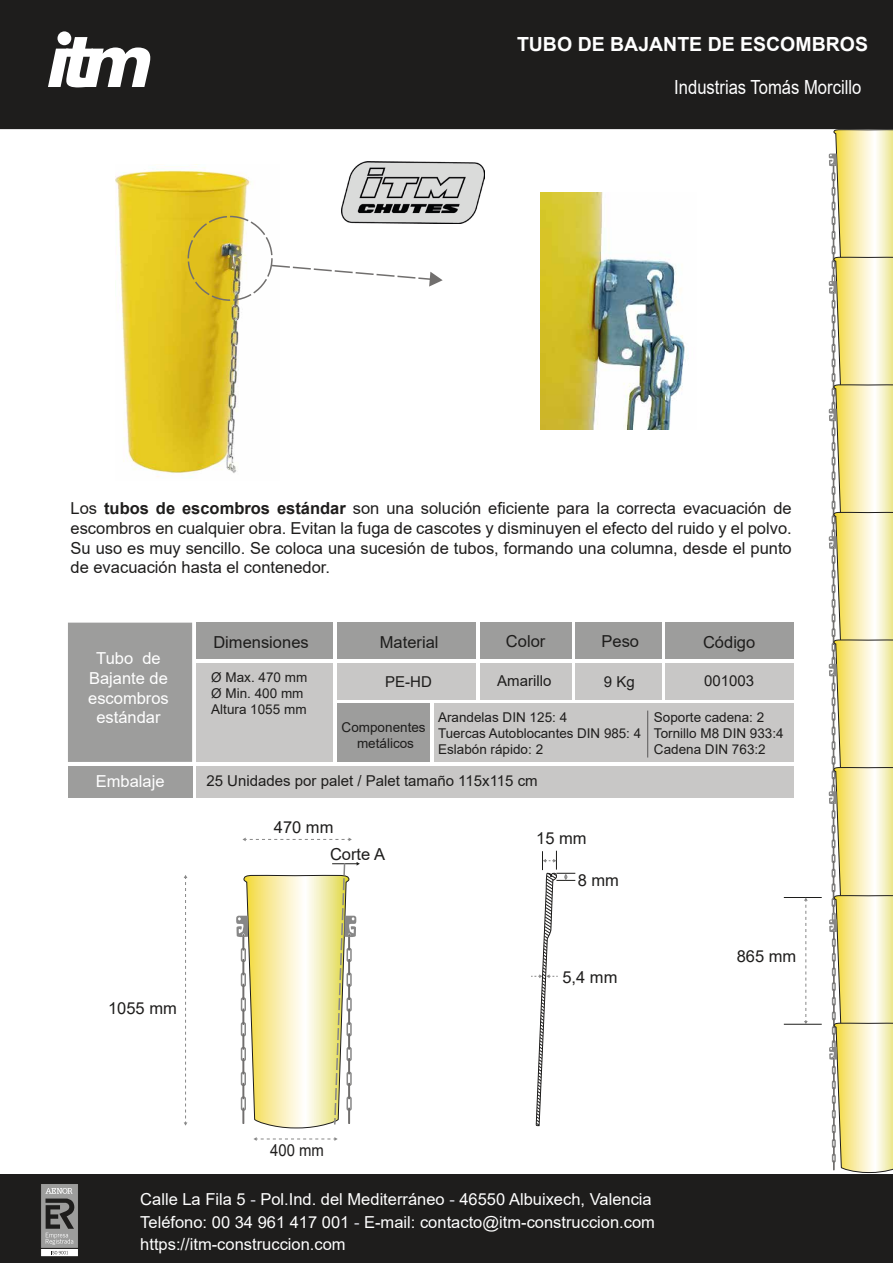
<style>
.page{position:relative;width:893px;height:1263px;background:#fff}
.page>*{position:absolute;margin:0;border:0;box-sizing:border-box;transform-origin:0 0}
.t1{font:700 19.5px "Arial";color:#fff}
.t2{font:19.5px "Arial";color:#fff;scale:.85 1}
.t3{font:16.5px/19.8px "Arial";color:#1e1d1c;text-align:justify}
.t4{font:16.5px/19.8px "Arial";color:#fff;text-align:center}
.t5{font:16.5px "Arial";color:#1e1d1c;scale:.9 1}
.t6{font:15px "Arial";color:#1e1d1c}
.t7{font:13.5px/16.2px "Arial";color:#1e1d1c}
.s1{font-weight:700}
.s2{color:#c5c6cc}
</style>
<div class="page">
<div style="left:0;top:0;width:893px;height:129px;background:#1e1d1c"></div>
<div style="left:337px;top:622px;width:139px;height:37px;background:#9d9d9c"></div>
<div style="left:337px;top:663px;width:139px;height:36px;background:#c8c7c6"></div>
<div style="left:480px;top:622px;width:92px;height:37px;background:#9d9d9c"></div>
<div style="left:480px;top:663px;width:91px;height:36px;background:#c8c7c6"></div>
<div style="left:576px;top:622px;width:86px;height:37px;background:#9d9d9c"></div>
<div style="left:576px;top:663px;width:86px;height:36px;background:#c8c7c6"></div>
<div style="left:666px;top:622px;width:128px;height:37px;background:#9d9d9c"></div>
<div style="left:666px;top:663px;width:128px;height:36px;background:#c8c7c6"></div>
<div style="left:68px;top:766px;width:124px;height:31px;background:#9d9d9c"></div>
<div style="left:196px;top:766px;width:598px;height:31px;background:#c8c7c6"></div>
<div style="left:337px;top:704px;width:93px;height:58px;background:#9d9d9c"></div>
<div style="left:196px;top:622px;width:137px;height:37px;background:#9d9d9c"></div>
<div style="left:68px;top:623px;width:124px;height:139px;background:#9d9d9c"></div>
<div style="left:196px;top:663px;width:137px;height:99px;background:#c8c7c6"></div>
<div style="left:434px;top:704px;width:360px;height:58px;background:#c8c7c6"></div>
<svg style="left:828px;top:129px;width:65px;height:1044px"></svg>
<hr style="left:784px;top:897px;width:38px;height:1px;background:#1d1d1b">
<hr style="left:784px;top:1024px;width:38px;height:1px;background:#1d1d1b">
<svg style="left:804px;top:897px;width:4px;height:127px"></svg>
<svg style="left:48px;top:37px;width:102px;height:50px"></svg>
<div style="left:57px;top:31px;width:14px;height:14px;background:#fff;border-radius:50%"></div>
<svg style="left:242px;top:837px;width:110px;height:4px"></svg>
<svg style="left:184px;top:875px;width:3px;height:251px"></svg>
<svg style="left:253px;top:1137px;width:85px;height:4px"></svg>
<svg style="left:236px;top:862px;width:124px;height:266px"></svg>
<svg style="left:531px;top:851px;width:44px;height:276px"></svg>
<img style="left:115px;top:164px;width:158px;height:313px">
<div style="left:188px;top:216px;width:85px;height:85px;border:2px dashed #716f6e;border-radius:50%"></div>
<svg style="left:270px;top:264px;width:173px;height:23px"></svg>
<img style="left:540px;top:193px;width:149px;height:236px">
<img style="left:341px;top:162px;width:144px;height:61px">
<div style="left:0;top:1174px;width:893px;height:89px;background:#1e1d1c"></div>
<div style="left:40px;top:1183px;width:39px;height:65px;background:#9d9d9c;border:1px solid #1e1d1c"></div>
<div style="left:40px;top:1248px;width:39px;height:9px;background:#fff;border:1px solid #1e1d1c"></div>
<svg style="left:51px;top:1251px;width:17px;height:3px"></svg>
<svg style="left:46px;top:1188px;width:29px;height:57px"></svg>
<hr style="left:647px;top:711px;width:1px;height:46px;background:#585757">
<p class="t1" style="left:517px;top:30px;width:353px">TUBO DE BAJANTE DE ESCOMBROS</p>
<p class="t2" style="left:674px;top:73px;width:222px">Industrias Tomás Morcillo</p>
<p class="t3" style="left:71px;top:498px;width:723px">Los <span class="s1">tubos de escombros estándar</span> son una solución eficiente para la correcta evacuación de escombros en cualquier obra. Evitan la fuga de cascotes y disminuyen el efecto del ruido y el polvo.<br>Su uso es muy sencillo. Se coloca una sucesión de tubos, formando una columna, desde el punto de evacuación hasta el contenedor.</p>
<p class="t4" style="left:88px;top:648px;width:82px">Tubo de<br>Bajante de escombros estándar</p>
<p class="t3" style="left:213px;top:632px;width:97px">Dimensiones</p>
<p class="t7" style="left:211px;top:669px;width:98px">Ø Max. 470 mm<br>Ø Min. 400 mm<br>Altura 1055 mm</p>
<p class="t3" style="left:601px;top:631px;width:39px">Peso</p>
<p class="t6" style="left:604px;top:672px;width:32px">9 Kg</p>
<p class="t7" style="left:438px;top:709px;width:205px">Arandelas DIN 125: 4<br>Tuercas Autoblocantes DIN 985: 4<br>Eslabón rápido: 2</p>
<p class="t7" style="left:654px;top:709px;width:131px">Soporte cadena: 2<br>Tornillo M8 DIN 933:4<br>Cadena DIN 763:2</p>
<p class="t3" style="left:506px;top:631px;width:41px">Color</p>
<p class="t6" style="left:497px;top:671px;width:56px">Amarillo</p>
<p class="t3" style="left:380px;top:632px;width:60px">Material</p>
<p class="t6" style="left:385px;top:672px;width:48px">PE-HD</p>
<p class="t3" style="left:703px;top:632px;width:54px">Código</p>
<p class="t6" style="left:704px;top:671px;width:52px">001003</p>
<p class="t7" style="left:342px;top:719px;width:86px;text-align:center">Componentes metálicos</p>
<p class="t4" style="left:96px;top:771px;width:70px">Embalaje</p>
<p class="t6" style="left:206px;top:770px;width:333px">25 Unidades por palet / Palet tamaño 115x115 cm</p>
<p class="t3" style="left:108px;top:999px;width:70px">1055 mm</p>
<p class="t3" style="left:274px;top:817px;width:61px">470 mm</p>
<p class="t3" style="left:330px;top:844px;width:57px">Corte A</p>
<p class="t5" style="left:270px;top:1138px;width:61px">400 mm</p>
<p class="t3" style="left:536px;top:828px;width:52px">15 mm</p>
<p class="t3" style="left:578px;top:870px;width:43px">8 mm</p>
<p class="t3" style="left:562px;top:968px;width:57px">5,4 mm</p>
<p class="t4" style="left:140px;top:1188px;width:516px;line-height:22.5px;text-align:left">Calle La Fila 5 <span class="s2">-</span> Pol.Ind. del Mediterráneo <span class="s2">-</span> 46550 Albuixech, Valencia<br>Teléfono: 00 34 961 417 001 <span class="s2">-</span> E-mail: contacto@itm-construccion.com https://itm-construccion.com</p>
<p class="t3" style="left:737px;top:946px;width:61px">865 mm</p>
</div>
